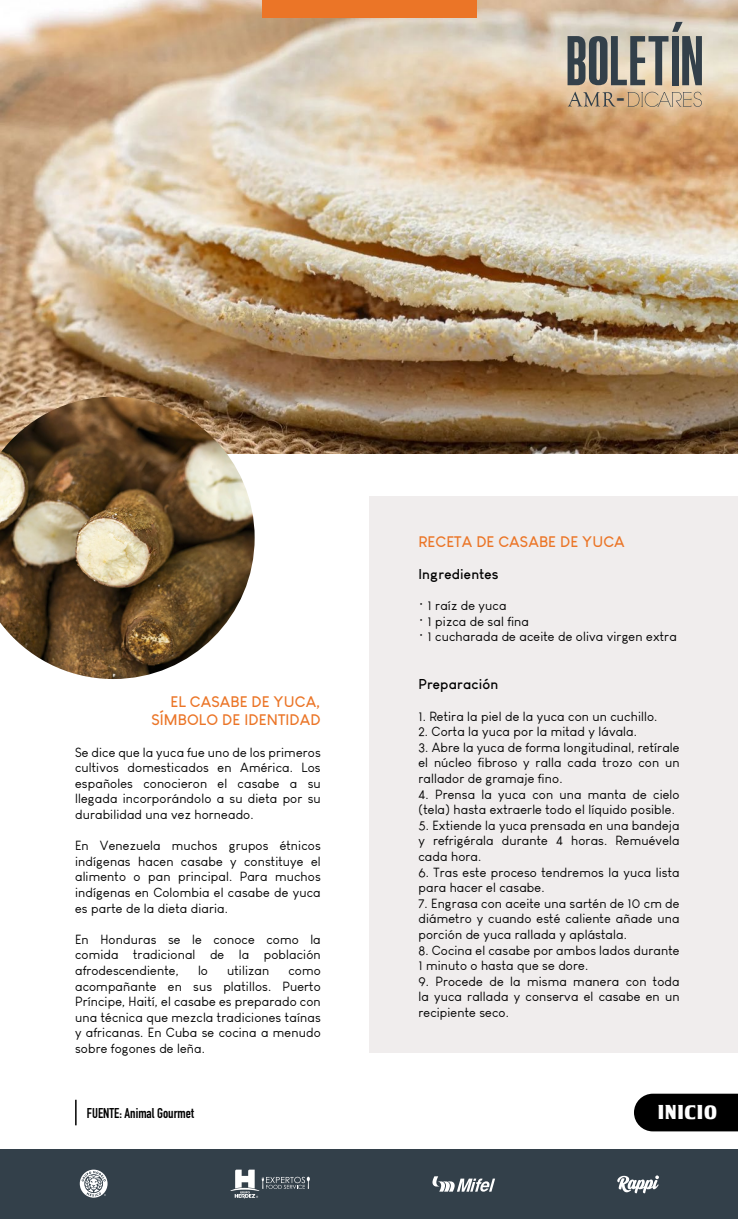
<style>
.page{position:relative;width:738px;height:1219px;background:#fff}
.page>*{position:absolute;margin:0;border:0;box-sizing:border-box;transform-origin:0 0}
.t1{font:55px "Pirrata";color:#33404a}
.t2{font:23.1px "Pirrata";color:#33404a}
.t3{font:20px "Tobago Poster";letter-spacing:.05em;color:#fff}
.t4{font:700 15px/18px "Louis George Cafe";letter-spacing:.01em;color:#eb7527;text-align:right}
.t5{font:700 14px "Louis George Cafe";letter-spacing:.01em;color:#000}
.t6{font:700 14px "DIN Condensed";color:#000}
.t7{font:13px/15.6px "Louis George Cafe";letter-spacing:.01em;color:#000;text-align:justify}
</style>
<div class="page">
<img style="left:0;top:0;width:737px;height:454px">
<div style="left:369px;top:497px;width:368px;height:556px;background:#f0eded"></div>
<div style="left:0;top:1149px;width:737px;height:70px;background:#33404a"></div>
<div style="left:261px;top:0;width:215px;height:17px;background:#eb7527"></div>
<svg style="left:80px;top:1170px;width:27px;height:28px"></svg>
<svg style="left:617px;top:1175px;width:41px;height:18px"></svg>
<svg style="left:230px;top:1170px;width:79px;height:28px"></svg>
<svg style="left:432px;top:1176px;width:62px;height:16px"></svg>
<hr style="left:75px;top:1100px;width:2px;height:25px;background:#000">
<div style="left:634px;top:1094px;width:103px;height:37px;background:#000"></div>
<svg style="left:567px;top:92px;width:48px;height:15px"></svg>
<svg style="left:627px;top:92px;width:74px;height:15px"></svg>
<img style="left:0;top:397px;width:254px;height:282px">
<svg style="left:671px;top:22px;width:11px;height:10px"></svg>
<h1 class="t1" style="left:565px;top:32px;width:139px">BOLETIN</h1>
<h2 class="t2" style="left:616px;top:86px;width:10px">-</h2>
<p class="t4" style="left:151px;top:693px;width:171px">EL CASABE DE YUCA,<br>SÍMBOLO DE IDENTIDAD</p>
<p class="t7" style="left:75px;top:744px;width:247px">Se dice que la yuca fue uno de los primeros cultivos domesticados en América. Los españoles conocieron el casabe a su llegada incorporándolo a su dieta por su durabilidad una vez horneado.</p>
<p class="t7" style="left:75px;top:838px;width:247px">En Venezuela muchos grupos étnicos indígenas hacen casabe y constituye el alimento o pan principal. Para muchos indígenas en Colombia el casabe de yuca es parte de la dieta diaria.</p>
<p class="t7" style="left:75px;top:931px;width:247px">En Honduras se le conoce como la comida tradicional de la población afrodescendiente,</p>
<p class="t7" style="left:198px;top:963px;width:11px">lo</p>
<p class="t7" style="left:227px;top:963px;width:44px">utilizan</p>
<p class="t7" style="left:75px;top:963px;width:247px;text-indent:213px">como acompañante en sus platillos. Puerto Príncipe, Haití, el casabe es preparado con una técnica que mezcla tradiciones taínas y africanas. En Cuba se cocina a menudo sobre fogones de leña.</p>
<p class="t4" style="left:418px;top:532px;width:208px">RECETA DE CASABE DE YUCA</p>
<p class="t5" style="left:418px;top:565px;width:82px">Ingredientes</p>
<p class="t7" style="left:418px;top:598px;width:89px">• 1 raíz de yuca</p>
<p class="t7" style="left:418px;top:613px;width:112px">• 1 pizca de sal fina</p>
<p class="t7" style="left:418px;top:629px;width:259px">• 1 cucharada de aceite de oliva virgen extra</p>
<p class="t5" style="left:418px;top:675px;width:81px">Preparación</p>
<p class="t7" style="left:418px;top:708px;width:240px">1. Retira la piel de la yuca con un cuchillo.</p>
<p class="t7" style="left:418px;top:724px;width:220px">2. Corta la yuca por la mitad y lávala.</p>
<p class="t7" style="left:418px;top:739px;width:262px">3. Abre la yuca de forma longitudinal, retírale el núcleo fibroso y ralla cada trozo con un rallador de gramaje fino.</p>
<p class="t7" style="left:418px;top:786px;width:262px">4. Prensa la yuca con una manta de cielo (tela) hasta extraerle todo el líquido posible.</p>
<p class="t7" style="left:418px;top:817px;width:262px">5. Extiende la yuca prensada en una bandeja y refrigérala durante 4 horas. Remuévela cada hora.</p>
<p class="t7" style="left:418px;top:864px;width:262px">6. Tras este proceso tendremos la yuca lista para hacer el casabe.</p>
<p class="t7" style="left:418px;top:895px;width:262px">7. Engrasa con aceite una sartén de 10 cm de diámetro y cuando esté caliente añade una porción de yuca rallada y aplástala.</p>
<p class="t7" style="left:418px;top:942px;width:262px">8. Cocina el casabe por ambos lados durante<br>1 minuto o hasta que se dore.</p>
<p class="t7" style="left:418px;top:973px;width:262px">9. Procede de la misma manera con toda la yuca rallada y conserva el casabe en un recipiente seco.</p>
<p class="t6" style="left:87px;top:1104px;width:108px">FUENTE: Animal Gourmet</p>
<h3 class="t3" style="left:656px;top:1100px;width:60px">INICIO</h3>
</div>
